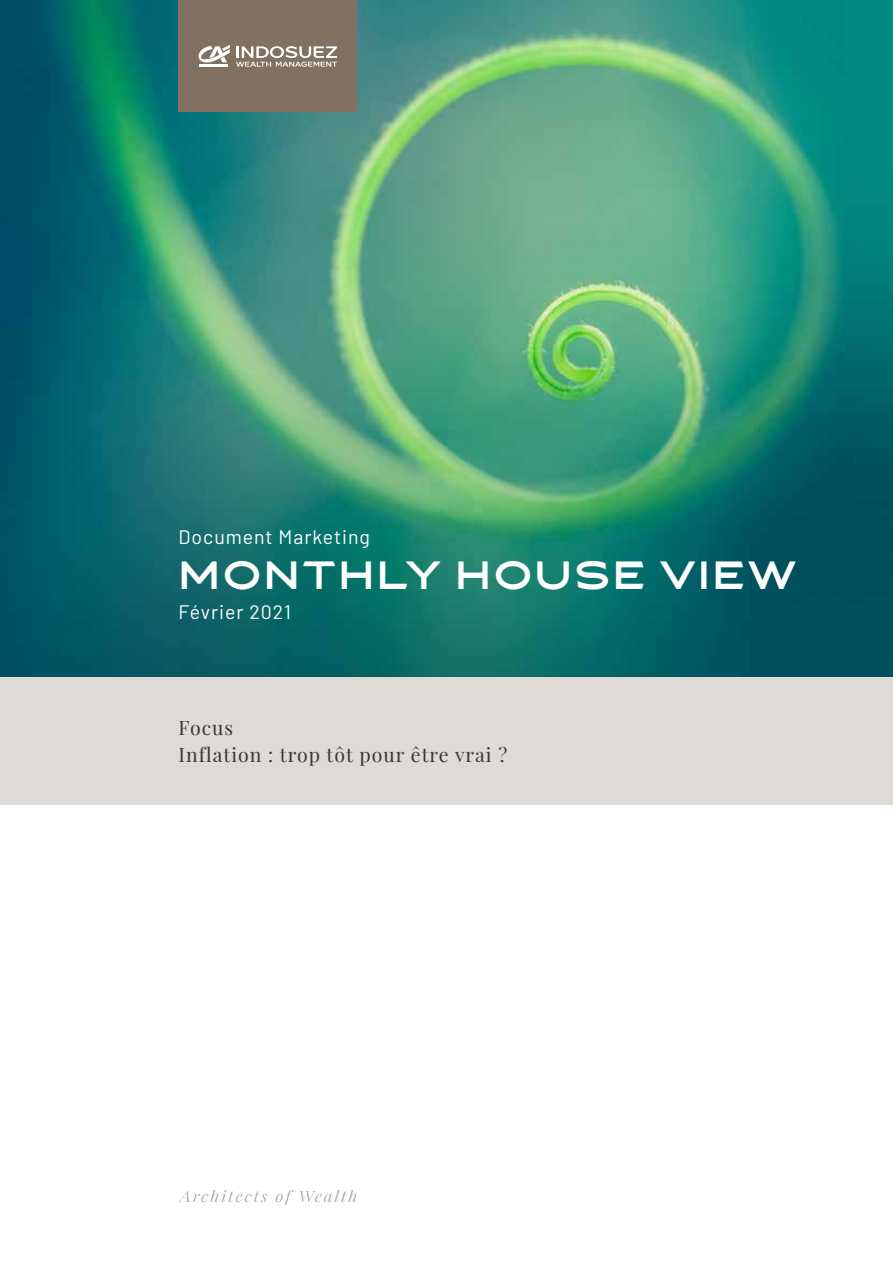
<style>
.page{position:relative;width:893px;height:1263px;background:#fff}
.page>*{position:absolute;margin:0;border:0;box-sizing:border-box;transform-origin:0 0}
.t1{font:37.5px "Asterone DEMO";letter-spacing:.06em;color:#fff}
.t2{font:19.5px/27px "Playfair Display";letter-spacing:.05em;color:#373636}
.t3{font:19.5px "Barlow";letter-spacing:.05em;color:#fff}
</style>
<div class="page">
<img style="left:0;top:0;width:893px;height:677px">
<div style="left:179px;top:0;width:178px;height:112px;background:#827060"></div>
<svg style="left:236px;top:46px;width:101px;height:21px"></svg>
<hr style="left:199px;top:64px;width:29px;height:3px;background:#fff">
<svg style="left:198px;top:45px;width:32px;height:18px"></svg>
<div style="left:0;top:677px;width:893px;height:128px;background:#dfdad5"></div>
<svg style="left:179px;top:1190px;width:88px;height:12px"></svg>
<svg style="left:276px;top:1190px;width:18px;height:15px"></svg>
<svg style="left:300px;top:1189px;width:57px;height:13px"></svg>
<p class="t3" style="left:179px;top:523px;width:193px">Document Marketing</p>
<h1 class="t1" style="left:179px;top:558px;width:620px">MONTHLY HOUSE VIEW</h1>
<p class="t3" style="left:179px;top:598px;width:114px">Février 2021</p>
<p class="t2" style="left:179px;top:713px;width:330px">Focus<br>Inflation : trop tôt pour être vrai ?</p>
</div>
